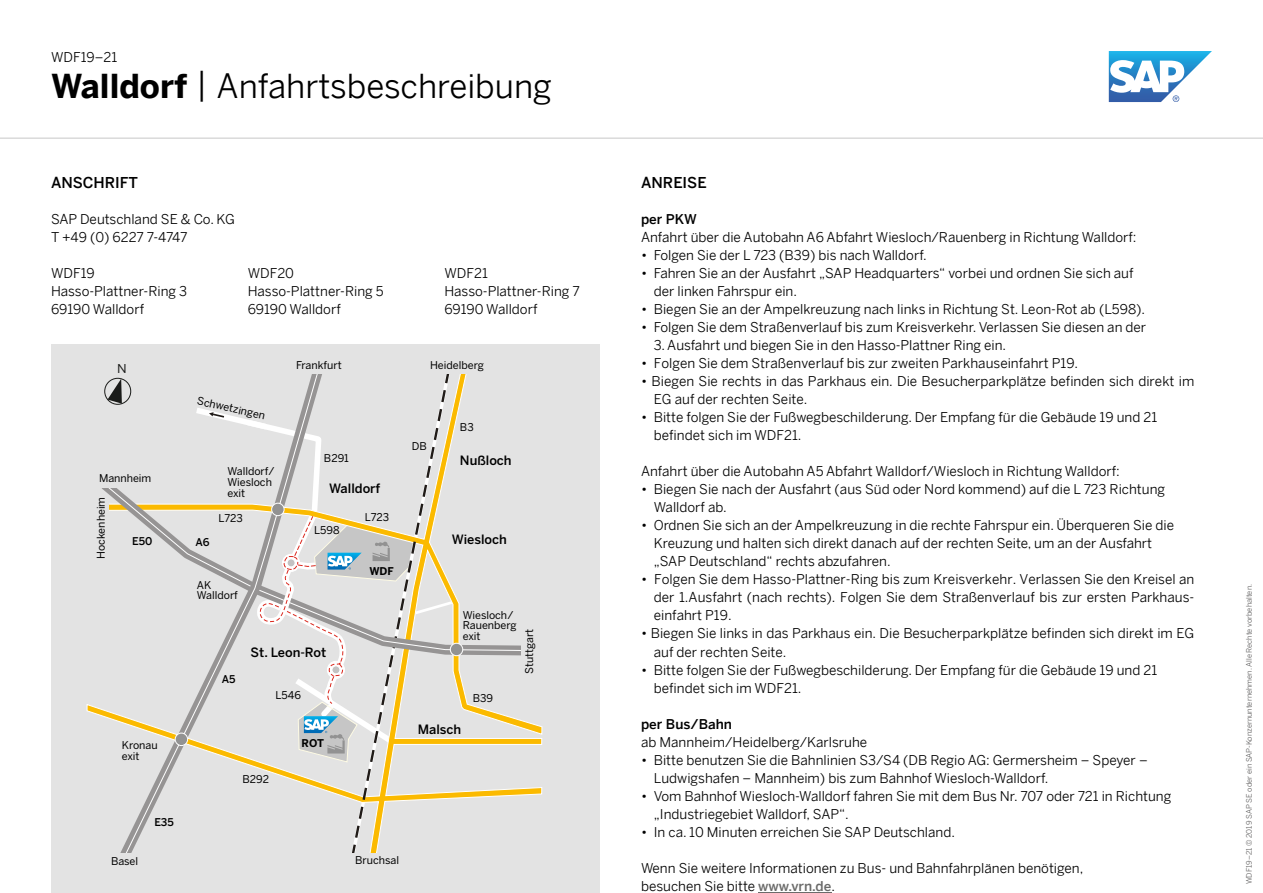
<style>
.page{position:relative;width:1263px;height:893px;background:#fff}
.page>*{position:absolute;margin:0;border:0;box-sizing:border-box;transform-origin:0 0}
.t1{font:33px "Benton Sans";color:#000}
.t2{font:500 15px "Benton Sans";color:#000}
.t3{font:13.5px/18px "Benton Sans";color:#000}
.t4{font:500 13.5px "Benton Sans";color:#000}
.t5{font:500 12.75px "Benton Sans";color:#000}
.t6{font:12.15px "Benton Sans";color:#1a1b19;scale:1.06 1}
.t7{font:10.65px/10.6px "Benton Sans";color:#000}
.t8{font:500 10.65px "Benton Sans";color:#000}
.t9{font:700 10.65px "Benton Sans";letter-spacing:-.005em;color:#000}
.t10{font:7.5px "Benton Sans";color:#5f5e5e}
.s1{font-weight:700}
.s2{font-weight:500;color:#6b6b6a}
</style>
<div class="page">
<hr style="left:758px;top:892px;width:73px;height:1px;background:#6b6b6a">
<svg style="left:1109px;top:51px;width:103px;height:51px"></svg>
<hr style="left:0;top:137px;width:1263px;height:2px;background:#dadada">
<div style="left:51px;top:344px;width:549px;height:549px;background:#e3e3e3"></div>
<svg style="left:86px;top:374px;width:457px;height:425px"></svg>
<svg style="left:350px;top:374px;width:102px;height:479px"></svg>
<svg style="left:91px;top:471px;width:452px;height:190px"></svg>
<svg style="left:101px;top:481px;width:439px;height:170px"></svg>
<svg style="left:110px;top:374px;width:221px;height:479px"></svg>
<svg style="left:123px;top:374px;width:197px;height:479px"></svg>
<div style="left:175px;top:733px;width:13px;height:12px;background:#929292;border-radius:50%"></div>
<div style="left:175px;top:733px;width:13px;height:13px;border:1px solid #fff;border-radius:50%"></div>
<div style="left:450px;top:643px;width:13px;height:13px;background:#929292;border-radius:50%"></div>
<div style="left:450px;top:643px;width:13px;height:13px;border:1px solid #fff;border-radius:50%"></div>
<div style="left:94px;top:471px;width:60px;height:17px;background:#e3e3e3"></div>
<div style="left:90px;top:502px;width:18px;height:25px;background:#e3e3e3"></div>
<div style="left:521px;top:641px;width:19px;height:25px;background:#e3e3e3"></div>
<svg style="left:190px;top:404px;width:262px;height:358px"></svg>
<div style="left:105px;top:378px;width:26px;height:26px;border:1px solid #1a1b19;border-radius:50%"></div>
<svg style="left:108px;top:379px;width:14px;height:25px"></svg>
<p class="t3" style="left:51px;top:47px;width:68px">WDF19–21</p>
<h1 class="t1" style="left:51px;top:62px;width:502px"><span class="s1">Walldorf</span> | Anfahrtsbeschreibung</h1>
<p class="t2" style="left:51px;top:172px;width:89px">ANSCHRIFT</p>
<p class="t3" style="left:51px;top:209px;width:185px">SAP Deutschland SE &amp; Co. KG<br>T +49 (0) 6227 7-4747</p>
<p class="t3" style="left:51px;top:263px;width:138px">WDF19<br>Hasso-Plattner-Ring 3<br>69190 Walldorf</p>
<p class="t3" style="left:248px;top:263px;width:138px">WDF20<br>Hasso-Plattner-Ring 5<br>69190 Walldorf</p>
<p class="t3" style="left:444px;top:263px;width:137px">WDF21<br>Hasso-Plattner-Ring 7<br>69190 Walldorf</p>
<p class="t6" style="left:117px;top:360px;width:11px">N</p>
<p class="t7" style="left:296px;top:359px;width:47px">Frankfurt</p>
<p class="t7" style="left:430px;top:359px;width:55px">Heidelberg</p>
<p class="t7" style="left:199px;top:395px;width:71px;rotate:13deg">Schwetzingen</p>
<p class="t7" style="left:324px;top:452px;width:26px">B291</p>
<p class="t7" style="left:99px;top:472px;width:54px">Mannheim</p>
<p class="t7" style="left:95px;top:559px;width:64px;rotate:-90deg">Hockenheim</p>
<p class="t8" style="left:132px;top:533px;width:22px">E50</p>
<p class="t8" style="left:196px;top:535px;width:16px">A6</p>
<p class="t7" style="left:227px;top:466px;width:49px">Walldorf/<br>Wiesloch exit</p>
<p class="t5" style="left:329px;top:479px;width:53px">Walldorf</p>
<p class="t7" style="left:218px;top:513px;width:26px">L723</p>
<p class="t7" style="left:365px;top:511px;width:26px">L723</p>
<p class="t7" style="left:314px;top:525px;width:27px">L598</p>
<p class="t9" style="left:369px;top:563px;width:26px">WDF</p>
<p class="t7" style="left:122px;top:739px;width:37px">Kronau exit</p>
<p class="t7" style="left:111px;top:855px;width:29px">Basel</p>
<p class="t8" style="left:154px;top:815px;width:21px">E35</p>
<p class="t7" style="left:197px;top:579px;width:43px">AK<br>Walldorf</p>
<p class="t8" style="left:222px;top:672px;width:15px">A5</p>
<p class="t5" style="left:250px;top:644px;width:77px">St. Leon-Rot</p>
<p class="t7" style="left:275px;top:689px;width:27px">L546</p>
<p class="t9" style="left:302px;top:735px;width:24px">ROT</p>
<p class="t7" style="left:243px;top:773px;width:28px">B292</p>
<p class="t7" style="left:355px;top:855px;width:45px">Bruchsal</p>
<p class="t7" style="left:412px;top:440px;width:17px">DB</p>
<p class="t7" style="left:460px;top:421px;width:15px">B3</p>
<p class="t5" style="left:460px;top:451px;width:53px">Nußloch</p>
<p class="t5" style="left:452px;top:530px;width:57px">Wiesloch</p>
<p class="t7" style="left:463px;top:609px;width:55px">Wiesloch/<br>Rauenberg exit</p>
<p class="t5" style="left:418px;top:720px;width:45px">Malsch</p>
<p class="t7" style="left:473px;top:692px;width:22px">B39</p>
<p class="t7" style="left:524px;top:674px;width:47px;rotate:-90deg">Stuttgart</p>
<p class="t2" style="left:641px;top:172px;width:67px">ANREISE</p>
<p class="t4" style="left:641px;top:209px;width:57px">per PKW</p>
<p class="t3" style="left:641px;top:227px;width:497px">Anfahrt über die Autobahn A6 Abfahrt Wiesloch/Rauenberg in Richtung Walldorf:</p>
<p class="t3" style="left:641px;top:245px;width:287px">• Folgen Sie der L 723 (B39) bis nach Walldorf.</p>
<p class="t3" style="left:654px;top:263px;width:481px;text-indent:-13px">• Fahren Sie an der Ausfahrt „SAP Headquarters“ vorbei und ordnen Sie sich auf der linken Fahrspur ein.</p>
<p class="t3" style="left:641px;top:299px;width:506px">• Biegen Sie an der Ampelkreuzung nach links in Richtung St. Leon-Rot ab (L598).</p>
<p class="t3" style="left:641px;top:317px;width:507px">• Folgen Sie dem Straßenverlauf bis zum Kreisverkehr. Verlassen Sie diesen an der</p>
<p class="t3" style="left:654px;top:335px;width:354px">3. Ausfahrt und biegen Sie in den Hasso-Plattner Ring ein.</p>
<p class="t3" style="left:641px;top:353px;width:439px">• Folgen Sie dem Straßenverlauf bis zur zweiten Parkhauseinfahrt P19.</p>
<p class="t3" style="left:654px;top:371px;width:542px;text-indent:-13px">• Biegen Sie rechts in das Parkhaus ein. Die Besucherparkplätze befinden sich direkt im<br>EG auf der rechten Seite.</p>
<p class="t3" style="left:654px;top:407px;width:505px;text-indent:-13px">• Bitte folgen Sie der Fußwegbeschilderung. Der Empfang für die Gebäude 19 und 21 befindet sich im WDF21.</p>
<p class="t3" style="left:641px;top:461px;width:480px">Anfahrt über die Autobahn A5 Abfahrt Walldorf/Wiesloch in Richtung Walldorf:</p>
<p class="t3" style="left:654px;top:479px;width:513px;text-indent:-13px">• Biegen Sie nach der Ausfahrt (aus Süd oder Nord kommend) auf die L 723 Richtung<br>Walldorf ab.</p>
<p class="t3" style="left:654px;top:515px;width:522px;text-indent:-13px">• Ordnen Sie sich an der Ampelkreuzung in die rechte Fahrspur ein. Überqueren Sie die<br>Kreuzung und halten sich direkt danach auf der rechten Seite, um an der Ausfahrt „SAP Deutschland“ rechts abzufahren.</p>
<p class="t3" style="left:654px;top:569px;width:542px;text-align:justify;text-indent:-13px">• Folgen Sie dem Hasso-Plattner-Ring bis zum Kreisverkehr. Verlassen Sie den Kreisel an der 1.Ausfahrt (nach rechts). Folgen Sie dem Straßenverlauf bis zur ersten Parkhaus&shy;einfahrt P19.</p>
<p class="t3" style="left:654px;top:623px;width:542px;text-indent:-13px">• Biegen Sie links in das Parkhaus ein. Die Besucherparkplätze befinden sich direkt im EG auf der rechten Seite.</p>
<p class="t3" style="left:654px;top:660px;width:505px;text-indent:-13px">• Bitte folgen Sie der Fußwegbeschilderung. Der Empfang für die Gebäude 19 und 21 befindet sich im WDF21.</p>
<p class="t4" style="left:641px;top:714px;width:93px">per Bus/Bahn</p>
<p class="t3" style="left:641px;top:732px;width:228px">ab Mannheim/Heidelberg/Karlsruhe</p>
<p class="t3" style="left:654px;top:750px;width:495px;text-indent:-13px">• Bitte benutzen Sie die Bahnlinien S3/S4 (DB Regio AG: Germersheim – Speyer –<br>Ludwigshafen – Mannheim) bis zum Bahnhof Wiesloch-Walldorf.</p>
<p class="t3" style="left:654px;top:786px;width:519px;text-indent:-13px">• Vom Bahnhof Wiesloch-Walldorf fahren Sie mit dem Bus Nr. 707 oder 721 in Richtung „Industriegebiet Walldorf, SAP“.</p>
<p class="t3" style="left:641px;top:822px;width:315px">• In ca. 10 Minuten erreichen Sie SAP Deutschland.</p>
<p class="t3" style="left:641px;top:858px;width:444px">Wenn Sie weitere Informationen zu Bus- und Bahnfahrplänen benötigen, besuchen Sie bitte <span class="s2">www.vrn.de</span>.</p>
<p class="t10" style="left:1244px;top:884px;width:302px;rotate:-90deg">WDF19–21 © 2019 SAP SE oder ein SAP-Konzernunternehmen. Alle Rechte vorbehalten.</p>
</div>
